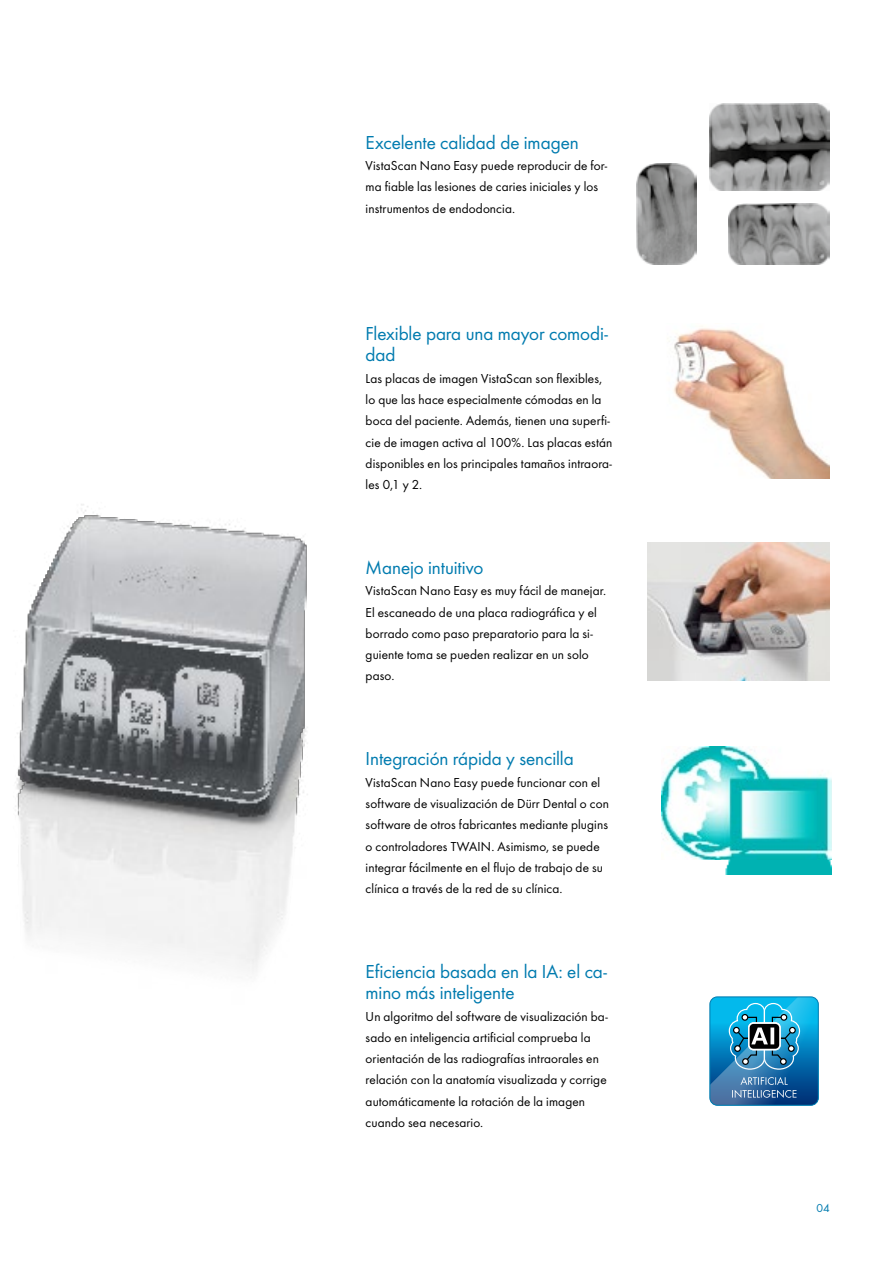
<style>
.page{position:relative;width:881px;height:1263px;background:#fff}
.page>*{position:absolute;margin:0;border:0;box-sizing:border-box;transform-origin:0 0}
.t1{font:19.5px/21.3px "Futura Boo";letter-spacing:-.005em;color:#007baf}
.t2{font:13.5px/21.3px "Futura Boo";letter-spacing:.01em;color:#000}
.t3{font:12px "Futura Boo";color:#007baf}
</style>
<div class="page">
<img style="left:647px;top:542px;width:182px;height:139px">
<img style="left:669px;top:326px;width:160px;height:153px">
<img style="left:661px;top:746px;width:170px;height:128px">
<img style="left:15px;top:504px;width:293px;height:467px">
<img style="left:709px;top:997px;width:109px;height:108px">
<img style="left:636px;top:164px;width:60px;height:100px">
<img style="left:728px;top:204px;width:101px;height:60px">
<img style="left:709px;top:103px;width:120px;height:88px">
<h1 class="t1" style="left:365px;top:132px;width:214px">Excelente calidad de imagen</h1>
<p class="t2" style="left:365px;top:155px;width:243px">VistaScan Nano Easy puede reproducir de for&shy;ma fiable las lesiones de caries iniciales y los instrumentos de endodoncia.</p>
<h1 class="t1" style="left:365px;top:323px;width:243px">Flexible para una mayor comodi&shy;dad</h1>
<p class="t2" style="left:365px;top:367px;width:248px">Las placas de imagen VistaScan son flexibles, lo que las hace especialmente cómodas en la boca del paciente. Además, tienen una superfi&shy;cie de imagen activa al 100%. Las placas están disponibles en los principales tamaños intraora&shy;les 0,1 y 2.</p>
<h1 class="t1" style="left:365px;top:557px;width:119px">Manejo intuitivo</h1>
<p class="t2" style="left:365px;top:580px;width:242px">VistaScan Nano Easy es muy fácil de manejar.<br>El escaneado de una placa radiográfica y el borrado como paso preparatorio para la si&shy;guiente toma se pueden realizar en un solo paso.</p>
<h1 class="t1" style="left:365px;top:748px;width:209px">Integración rápida y sencilla</h1>
<p class="t2" style="left:365px;top:771px;width:245px">VistaScan Nano Easy puede funcionar con el software de visualización de Dürr Dental o con software de otros fabricantes mediante plugins o controladores TWAIN. Asimismo, se puede integrar fácilmente en el flujo de trabajo de su clínica a través de la red de su clínica.</p>
<h1 class="t1" style="left:365px;top:961px;width:243px">Eficiencia basada en la IA: el ca&shy;mino más inteligente</h1>
<p class="t2" style="left:365px;top:1005px;width:243px">Un algoritmo del software de visualización ba&shy;sado en inteligencia artificial comprueba la orientación de las radiografías intraorales en relación con la anatomía visualizada y corrige automáticamente la rotación de la imagen cuando sea necesario.</p>
<p class="t3" style="left:816px;top:1201px;width:15px">04</p>
</div>
